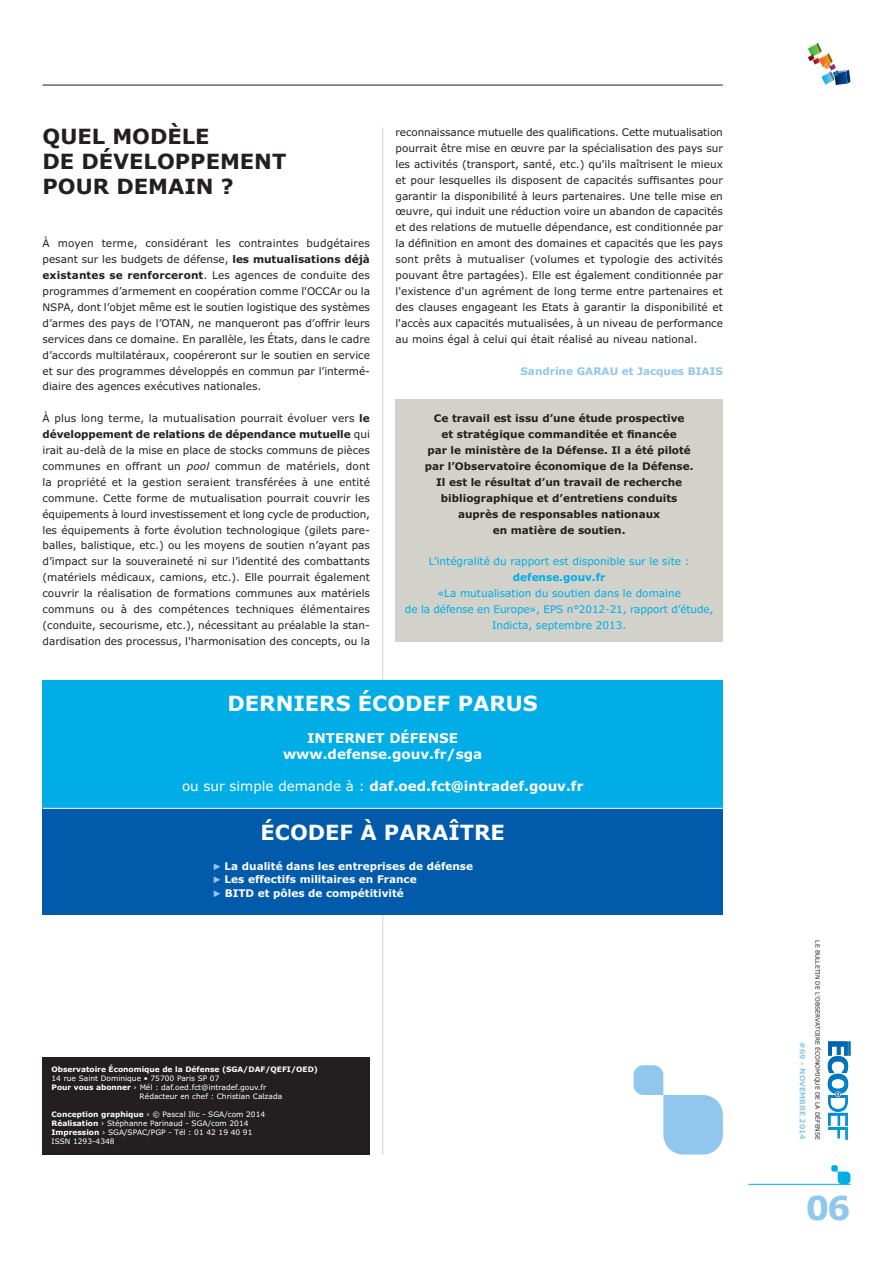
<style>
.page{position:relative;width:893px;height:1263px;background:#fff}
.page>*{position:absolute;margin:0;border:0;box-sizing:border-box;transform-origin:0 0}
.t1{font:700 33px "Verdana";color:#91c7ec}
.t2{font:700 21px/25.2px "Verdana";color:#231f20}
.t3{font:700 21px "Verdana";color:#fff}
.t4{font:700 13.5px/15.9px "Verdana";color:#fff;text-align:center}
.t5{font:10.5px/15.9px "Verdana";color:#231f20;text-align:justify}
.t6{font:700 10.5px/15.9px "Verdana";color:#231f20;text-align:center}
.t7{font:10.5px/15.9px "Verdana";color:#00ade6;text-align:center}
.t8{font:700 10.5px "Verdana";color:#fff}
.t9{font:700 10.5px "Verdana";color:#91c7ec}
.t10{font:700 10.5px "Verdana";color:#00ade6}
.t11{font:7.5px/9px "Verdana";color:#fff}
.t12{font:700 7.5px "Verdana";color:#fff}
.t13{font:700 7.5px "Verdana";color:#91c7ec}
.t14{font:6px "Verdana";color:#231f20}
.s1{font-weight:700}
.s2{font-style:italic}
.s3{font-weight:400}
.s4{font-family:"Mathematical Pi Six";font-weight:400;font-size:9px;color:#91c7ec}
</style>
<div class="page">
<hr style="left:748px;top:1184px;width:102px;height:1px;background:#00ade6">
<svg style="left:808px;top:43px;width:42px;height:42px"></svg>
<svg style="left:831px;top:1165px;width:19px;height:19px"></svg>
<svg style="left:828px;top:1041px;width:22px;height:99px"></svg>
<hr style="left:43px;top:85px;width:680px;height:1px;background:#231f20">
<hr style="left:382px;top:128px;width:1px;height:1026px;background:#d1d2d4">
<div style="left:395px;top:400px;width:328px;height:242px;background:#d2d2cb"></div>
<div style="left:43px;top:1057px;width:327px;height:97px;background:#231f20"></div>
<div style="left:43px;top:680px;width:680px;height:128px;background:#00ade6"></div>
<div style="left:43px;top:808px;width:680px;height:106px;background:#015aaa"></div>
<svg style="left:634px;top:1065px;width:89px;height:89px"></svg>
<hr style="left:43px;top:808px;width:680px;height:1px;background:#fff">
<h2 class="t2" style="left:43px;top:125px;width:245px">QUEL MODÈLE<br>DE DÉVELOPPEMENT<br>POUR DEMAIN ?</h2>
<p class="t5" style="left:43px;top:236px;width:329px">À moyen terme, considérant les contraintes budgétaires pesant sur les budgets de défense, <span class="s1">les mutualisations déjà existantes se renforceront</span>. Les agences de conduite des programmes d’armement en coopération comme l'OCCAr ou la NSPA, dont l’objet même est le soutien logistique des systèmes d’armes des pays de l’OTAN, ne manqueront pas d’offrir leurs services dans ce domaine. En parallèle, les États, dans le cadre d’accords multilatéraux, coopéreront sur le soutien en service et sur des programmes développés en commun par l’intermé&shy;diaire des agences exécutives nationales.</p>
<p class="t5" style="left:43px;top:411px;width:329px">À plus long terme, la mutualisation pourrait évoluer vers <span class="s1">le développement de relations de dépendance mutuelle</span> qui irait au-delà de la mise en place de stocks communs de pièces communes en offrant un <span class="s2">pool</span> commun de matériels, dont la propriété et la gestion seraient transférées à une entité commune. Cette forme de mutualisation pourrait couvrir les équipements à lourd investissement et long cycle de production, les équipements à forte évolution technologique (gilets pare&shy;balles, balistique, etc.) ou les moyens de soutien n’ayant pas d’impact sur la souveraineté ni sur l’identité des combattants (matériels médicaux, camions, etc.). Elle pourrait également couvrir la réalisation de formations communes aux matériels communs ou à des compétences techniques élémentaires (conduite, secourisme, etc.), nécessitant au préalable la stan&shy;dardisation des processus, l'harmonisation des concepts, ou la</p>
<p class="t5" style="left:395px;top:125px;width:329px">reconnaissance mutuelle des qualifications. Cette mutualisation pourrait être mise en œuvre par la spécialisation des pays sur les activités (transport, santé, etc.) qu'ils maîtrisent le mieux et pour lesquelles ils disposent de capacités suffisantes pour garantir la disponibilité à leurs partenaires. Une telle mise en œuvre, qui induit une réduction voire un abandon de capacités et des relations de mutuelle dépendance, est conditionnée par la définition en amont des domaines et capacités que les pays sont prêts à mutualiser (volumes et typologie des activités pouvant être partagées). Elle est également conditionnée par l'existence d'un agrément de long terme entre partenaires et des clauses engageant les Etats à garantir la disponibilité et l'accès aux capacités mutualisées, à un niveau de performance au moins égal à celui qui était réalisé au niveau national.</p>
<p class="t9" style="left:520px;top:366px;width:204px">Sandrine GARAU et Jacques BIAIS</p>
<p class="t6" style="left:425px;top:411px;width:270px">Ce travail est issu d’une étude prospective<br>et stratégique commanditée et financée<br>par le ministère de la Défense. Il a été piloté par l’Observatoire économique de la Défense.<br>Il est le résultat d’un travail de recherche bibliographique et d’entretiens conduits auprès de responsables nationaux<br>en matière de soutien.</p>
<p class="t7" style="left:429px;top:554px;width:262px">L’intégralité du rapport est disponible sur le site :</p>
<p class="t10" style="left:513px;top:573px;width:94px">defense.gouv.fr</p>
<p class="t7" style="left:405px;top:586px;width:310px">«La mutualisation du soutien dans le domaine<br>de la défense en Europe», EPS n°2012-21, rapport d’étude,<br>Indicta, septembre 2013.</p>
<h2 class="t3" style="left:227px;top:695px;width:312px">DERNIERS ÉCODEF PARUS</h2>
<p class="t4" style="left:283px;top:731px;width:201px">INTERNET DÉFENSE www.defense.gouv.fr/sga</p>
<p class="t4" style="left:182px;top:779px;width:403px"><span class="s3">ou sur simple demande à :</span> daf.oed.fct@intradef.gouv.fr</p>
<h2 class="t3" style="left:260px;top:824px;width:246px">ÉCODEF À PARAÎTRE</h2>
<p class="t8" style="left:214px;top:861px;width:261px"><span class="s4">-</span> La dualité dans les entreprises de défense</p>
<p class="t8" style="left:214px;top:875px;width:205px"><span class="s4">-</span> Les effectifs militaires en France</p>
<p class="t8" style="left:214px;top:888px;width:192px"><span class="s4">-</span> BITD et pôles de compétitivité</p>
<p class="t12" style="left:52px;top:1066px;width:268px">Observatoire Économique de la Défense (SGA/DAF/QEFI/OED)</p>
<p class="t11" style="left:52px;top:1074px;width:169px">14 rue Saint Dominique • 75700 Paris SP 07</p>
<p class="t11" style="left:52px;top:1083px;width:216px"><span class="s1">Pour vous abonner</span> › Mél : daf.oed.fct@intradef.gouv.fr</p>
<p class="t11" style="left:140px;top:1092px;width:144px">Rédacteur en chef : Christian Calzada</p>
<p class="t11" style="left:52px;top:1110px;width:215px"><span class="s1">Conception graphique</span> › © Pascal Ilic - SGA/com 2014<br><span class="s1">Réalisation</span> › Stéphanne Parinaud - SGA/com 2014<br><span class="s1">Impression</span> › SGA/SPAC/PGP - Tél : 01 42 19 40 91<br>ISSN 1293-4348</p>
<p class="t13" style="left:806px;top:1042px;width:99px;rotate:90deg">#69 - NOVEMBRE 2014</p>
<p class="t14" style="left:820px;top:940px;width:201px;rotate:90deg">LE BULLETIN DE L’OBSERVATOIRE ÉCONOMIQUE DE LA DÉFENSE</p>
<h1 class="t1" style="left:806px;top:1195px;width:46px">06</h1>
</div>
